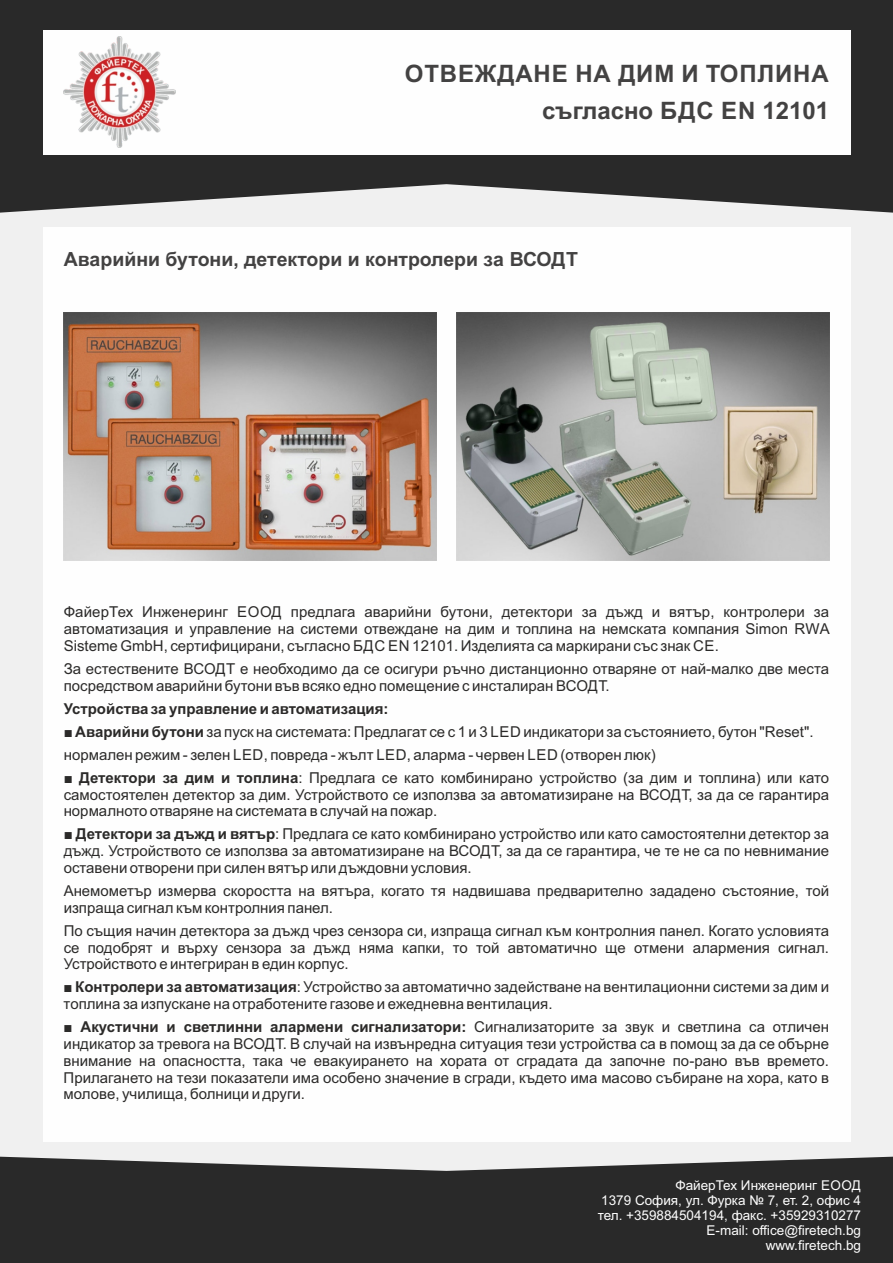
<style>
.page{position:relative;width:893px;height:1263px;background:#f0f0f0}
.page>*{position:absolute;margin:0;border:0;box-sizing:border-box;transform-origin:0 0}
.t1{font:700 24px/36.9px "Arial";letter-spacing:.035em;color:#434242;text-align:right}
.t2{font:700 19.5px "Arial";color:#434242}
.t3{font:15px/16.8px "Arial";color:#2b2a29;text-align:justify}
.t4{font:700 15px "Arial";color:#2b2a29}
.t5{font:13.5px/15.1px "Arial";color:#fefefe;text-align:right}
.s1{font-weight:700}
</style>
<div class="page">
<svg style="left:0;top:0;width:893px;height:213px;background:#474747"></svg>
<div style="left:43px;top:30px;width:807px;height:124px;background:#fefefe"></div>
<div style="left:43px;top:227px;width:807px;height:915px;background:#fefefe"></div>
<div style="left:0;top:1157px;width:893px;height:106px;background:#292929"></div>
<img style="left:64px;top:36px;width:111px;height:112px">
<img style="left:64px;top:313px;width:372px;height:248px">
<img style="left:457px;top:313px;width:372px;height:248px">
<h1 class="t1" style="left:405px;top:57px;width:426px">ОТВЕЖДАНЕ НА ДИМ И ТОПЛИНА съгласно БДС EN 12101</h1>
<h2 class="t2" style="left:64px;top:252px;width:516px">Аварийни бутони, детектори и контролери за ВСОДТ</h2>
<p class="t3" style="left:64px;top:605px;width:767px">ФайерТех Инженеринг ЕООД предлага аварийни бутони, детектори за дъжд и вятър, контролери за автоматизация и управление на системи отвеждане на дим и топлина на немската компания Simon RWA Sisteme GmbH, сертифицирани, съгласно БДС EN 12101. Изделията са маркирани със знак СЕ.</p>
<p class="t3" style="left:64px;top:661px;width:767px">За естествените ВСОДТ е необходимо да се осигури ръчно дистанционно отваряне от най-малко две места посредством аварийни бутони във всяко едно помещение с инсталиран ВСОДТ.</p>
<p class="t4" style="left:64px;top:703px;width:326px">Устройства за управление и автоматизация:</p>
<p class="t3" style="left:64px;top:721px;width:751px;line-height:23.1px">■ <span class="s1">Аварийни бутони</span> за пуск на системата: Предлагат се с 1 и 3 LED индикатори за състоянието, бутон "Reset". нормален режим - зелен LED, повреда - жълт LED, аларма - червен LED (отворен люк)</p>
<p class="t3" style="left:64px;top:770px;width:767px">■ <span class="s1">Детектори за дим и топлина</span>: Предлага се като комбинирано устройство (за дим и топлина) или като самостоятелен детектор за дим. Устройството се използва за автоматизиране на ВСОДТ, за да се гарантира нормалното отваряне на системата в случай на пожар.</p>
<p class="t3" style="left:64px;top:827px;width:767px">■ <span class="s1">Детектори за дъжд и вятър</span>: Предлага се като комбинирано устройство или като самостоятелни детектор за дъжд. Устройството се използва за автоматизиране на ВСОДТ, за да се гарантира, че те не са по невнимание оставени отворени при силен вятър или дъждовни условия.</p>
<p class="t3" style="left:64px;top:884px;width:767px">Анемометър измерва скоростта на вятъра, когато тя надвишава предварително зададено състояние, той изпраща сигнал към контролния панел.</p>
<p class="t3" style="left:64px;top:923px;width:767px">По същия начин детектора за дъжд чрез сензора си, изпраща сигнал към контролния панел. Когато условията се подобрят и върху сензора за дъжд няма капки, то той автоматично ще отмени алармения сигнал.<br>Устройството е интегриран в един корпус.</p>
<p class="t3" style="left:64px;top:980px;width:767px">■ <span class="s1">Контролери за автоматизация</span>: Устройство за автоматично задействане на вентилационни системи за дим и топлина за изпускане на отработените газове и ежедневна вентилация.</p>
<p class="t3" style="left:64px;top:1020px;width:767px"><span class="s1">■ Акустични и светлинни алармени сигнализатори:</span> Сигнализаторите за звук и светлина са отличен индикатор за тревога на ВСОДТ. В случай на извънредна ситуация тези устройства са в помощ за да се обърне внимание на опасността, така че евакуирането на хората от сградата да започне по-рано във времето.<br>Прилагането на тези показатели има особено значение в сгради, където има масово събиране на хора, като в молове, училища, болници и други.</p>
<p class="t5" style="left:598px;top:1178px;width:265px">ФайерТех Инженеринг ЕООД<br>1379 София, ул. Фурка № 7, ет. 2, офис 4 тел. +359884504194, факс. +35929310277<br>E-mail: office@firetech.bg<br>www.firetech.bg</p>
</div>
